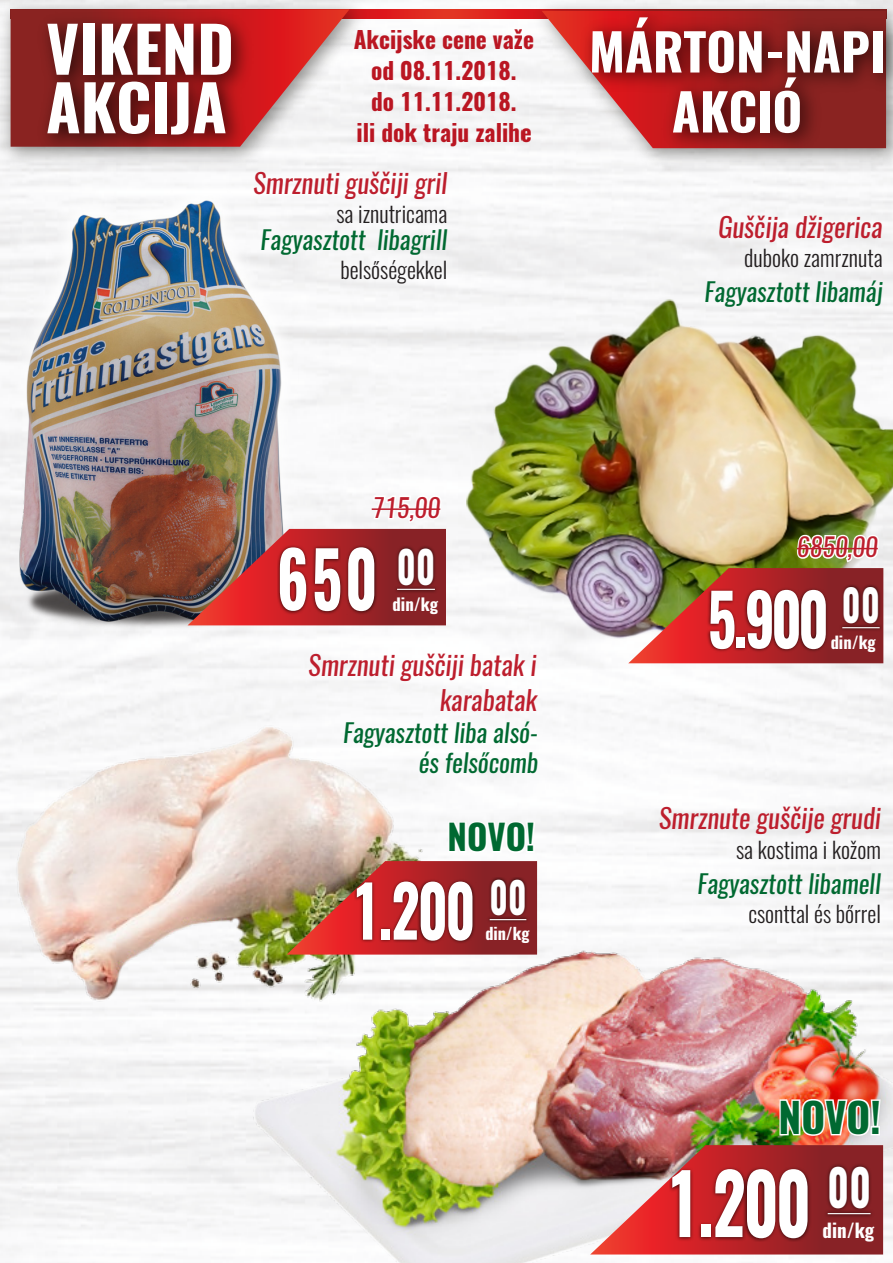
<style>
.page{position:relative;width:893px;height:1263px;background:#fff}
.page>*{position:absolute;margin:0;border:0;box-sizing:border-box;transform-origin:0 0}
.t1{font:700 82.65px "Oswald";color:#fff;scale:.78 1}
.t2{font:700 76.2px "Oswald";color:#fff;scale:.78 1}
.t3{font:700 70.8px "Oswald";color:#fff;scale:.79 1}
.t4{font:700 70.65px "Oswald";color:#fff;scale:.78 1}
.t5{font:700 63px/58.5px "Oswald";color:#fff}
.t6{font:700 51px/60px "Oswald";color:#fff;text-align:center}
.t7{font:700 40.8px "Oswald";color:#006931}
.t8{font:700 34.8px "Oswald";color:#006931}
.t9{font:italic 27px/35px "Oswald";color:#bd1e2d;text-align:right}
.t10{font:italic 25.65px "Oswald";color:#bd1e2d}
.t11{font:italic 25.5px/30.6px "Oswald";color:#006931;text-align:right}
.t12{font:italic 25.35px "Oswald";color:#bd1e2d}
.t13{font:700 23.4px/31.2px "Oswald";color:#ba1622;text-align:center}
.t14{font:300 22.5px "Oswald";color:#231f20}
.t15{font:700 18.9px "Oswald";color:#fff}
.t16{font:700 16.65px "Oswald";color:#fff}
.t17{font:700 16.5px "Oswald";color:#fff}
.t18{font:700 16.2px "Oswald";color:#fff}
</style>
<div class="page">
<img style="left:0;top:18px;width:893px;height:1233px">
<svg style="left:376px;top:9px;width:146px;height:9px"></svg>
<img style="left:0;top:0;width:376px;height:174px">
<svg style="left:11px;top:9px;width:339px;height:138px"></svg>
<img style="left:27px;top:0;width:234px;height:183px">
<img style="left:0;top:184px;width:338px;height:460px">
<img style="left:454px;top:222px;width:439px;height:480px">
<img style="left:252px;top:775px;width:641px;height:488px">
<img style="left:0;top:700px;width:471px;height:379px">
<img style="left:522px;top:2px;width:48px;height:174px">
<svg style="left:542px;top:11px;width:28px;height:137px"></svg>
<img style="left:570px;top:0;width:323px;height:178px">
<img style="left:188px;top:444px;width:258px;height:181px">
<hr style="left:372px;top:508px;width:68px;height:2px;background:#bd1e2d">
<img style="left:628px;top:484px;width:255px;height:179px">
<hr style="left:797px;top:548px;width:81px;height:1px;background:#bd1e2d">
<img style="left:287px;top:819px;width:250px;height:135px">
<img style="left:590px;top:1097px;width:293px;height:157px">
<h3 class="t5" style="left:46px;top:22px;width:189px">VIKEND<br>AKCIJA</h3>
<p class="t13" style="left:354px;top:25px;width:182px">Akcijske cene važe od 08.11.2018.<br>do 11.11.2018.<br>ili dok traju zalihe</p>
<h3 class="t6" style="left:589px;top:24px;width:298px">MÁRTON-NAPI<br>AKCIÓ</h3>
<p class="t9" style="left:253px;top:165px;width:196px">Smrznuti guščiji gril</p>
<p class="t14" style="left:336px;top:199px;width:112px">sa iznutricama</p>
<p class="t11" style="left:261px;top:225px;width:188px">Fagyasztott libagrill</p>
<p class="t14" style="left:340px;top:255px;width:109px">belsőségekkel</p>
<p class="t10" style="left:372px;top:490px;width:70px">715,00</p>
<p class="t9" style="left:718px;top:209px;width:166px">Guščija džigerica</p>
<p class="t14" style="left:744px;top:242px;width:140px">duboko zamrznuta</p>
<p class="t11" style="left:705px;top:276px;width:179px">Fagyasztott libamáj</p>
<p class="t12" style="left:797px;top:529px;width:82px">6850,00</p>
<h2 class="t2" style="left:277px;top:526px;width:204px">650 <sup>00</sup></h2>
<p class="t16" style="left:393px;top:592px;width:47px">din/kg</p>
<h3 class="t3" style="left:707px;top:570px;width:220px">5.900 <sup>00</sup></h3>
<p class="t17" style="left:831px;top:631px;width:47px">din/kg</p>
<p class="t9" style="left:308px;top:648px;width:230px">Smrznuti guščiji batak i karabatak</p>
<p class="t11" style="left:343px;top:717px;width:197px">Fagyasztott liba alsó&shy;és felsőcomb</p>
<h3 class="t8" style="left:448px;top:813px;width:89px">NOVO!</h3>
<h3 class="t4" style="left:352px;top:862px;width:225px">1.200 <sup>00</sup></h3>
<p class="t18" style="left:485px;top:923px;width:46px">din/kg</p>
<p class="t9" style="left:659px;top:801px;width:224px">Smrznute guščije grudi</p>
<p class="t11" style="left:697px;top:868px;width:185px">Fagyasztott libamell</p>
<p class="t14" style="left:736px;top:835px;width:146px">sa kostima i kožom</p>
<p class="t14" style="left:748px;top:899px;width:134px">csonttal és bőrrel</p>
<h3 class="t7" style="left:778px;top:1089px;width:104px">NOVO!</h3>
<h1 class="t1" style="left:666px;top:1146px;width:263px">1.200 <sup>00</sup></h1>
<p class="t15" style="left:823px;top:1217px;width:53px">din/kg</p>
</div>
